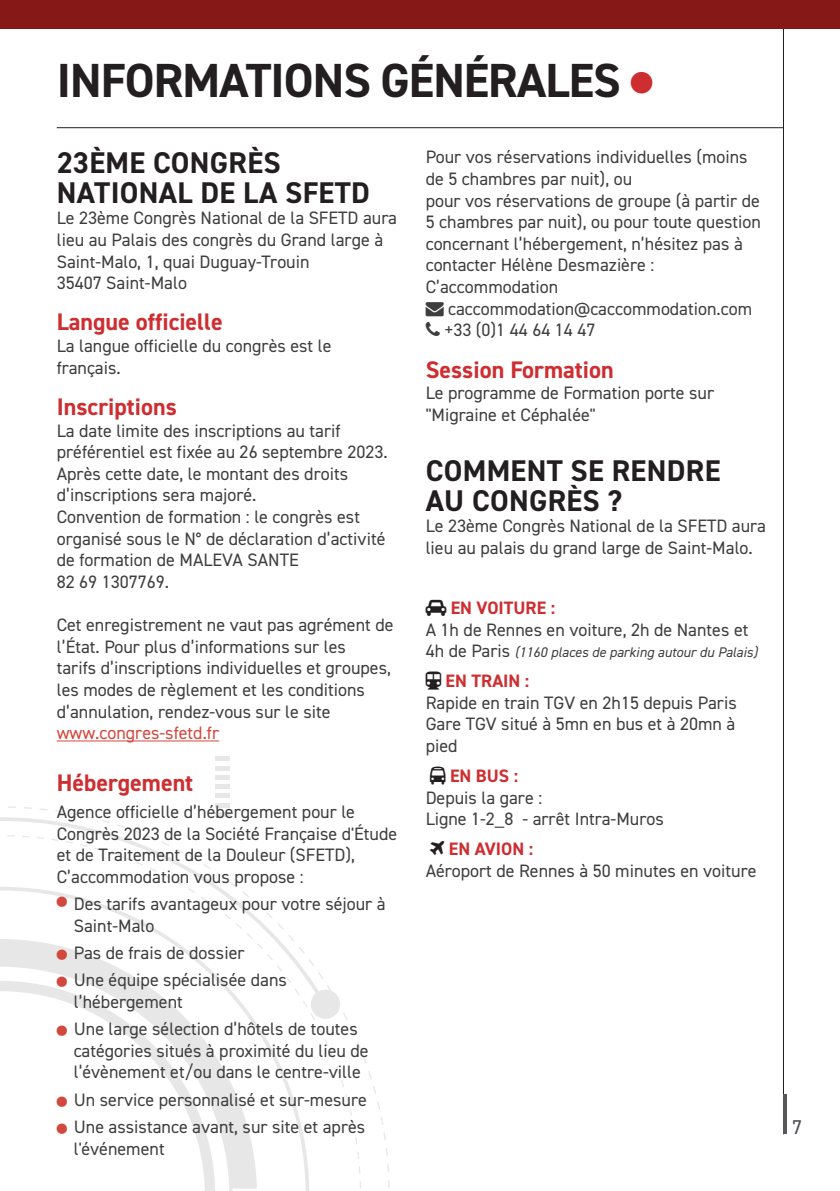
<style>
.page{position:relative;width:840px;height:1191px;background:#fff}
.page>*{position:absolute;margin:0;border:0;box-sizing:border-box;transform-origin:0 0}
.t1{font:700 48px "DIN2014";letter-spacing:-.02em;color:#231f20}
.t2{font:700 30px/30px "DIN2014";letter-spacing:.01em;color:#231f20}
.t3{font:700 24px "DIN2014";color:#ce2e31}
.t4{font:20px "DIN2014";color:#4b4c4d}
.t5{font:18px/21.6px "DIN2014";color:#3e3e3f}
.t6{font:700 18px "DIN2014";color:#ce2e31}
.t7{font:18px "DIN2014";color:#d3483d}
.t8{font:italic 14px "DIN2014";color:#3e3e3f}
.s1{color:#ce2e31}
.s2{font-style:normal;font-size:18px}
</style>
<div class="page">
<hr style="left:782px;top:0;width:1px;height:1134px;background:#231f20">
<svg style="left:782px;top:1094px;width:4px;height:40px"></svg>
<div style="left:0;top:0;width:839px;height:28px;background:#871818"></div>
<svg style="left:0;top:806px;width:389px;height:385px"></svg>
<div style="left:311px;top:989px;width:29px;height:29px;background:#e7e7e7;border-radius:50%"></div>
<hr style="left:216px;top:812px;width:14px;height:4px;background:#e7e7e7">
<hr style="left:216px;top:803px;width:14px;height:4px;background:#e7e7e7">
<hr style="left:216px;top:794px;width:14px;height:4px;background:#e7e7e7">
<hr style="left:216px;top:784px;width:14px;height:4px;background:#e7e7e7">
<hr style="left:216px;top:775px;width:14px;height:4px;background:#e7e7e7">
<hr style="left:216px;top:766px;width:14px;height:4px;background:#e7e7e7">
<div style="left:216px;top:756px;width:14px;height:5px;background:#e7e7e7"></div>
<svg style="left:0;top:939px;width:257px;height:249px"></svg>
<hr style="left:57px;top:127px;width:725px;height:1px;background:#231f20">
<hr style="left:57px;top:740px;width:162px;height:1px;background:#d3483d">
<svg style="left:57px;top:896px;width:10px;height:11px"></svg>
<svg style="left:57px;top:949px;width:10px;height:11px"></svg>
<svg style="left:57px;top:976px;width:10px;height:11px"></svg>
<svg style="left:57px;top:1025px;width:10px;height:11px"></svg>
<svg style="left:57px;top:1096px;width:10px;height:10px"></svg>
<svg style="left:57px;top:1123px;width:10px;height:10px"></svg>
<h1 class="t1" style="left:57px;top:48px;width:598px">INFORMATIONS GÉNÉRALES <span class="s1">●</span></h1>
<h2 class="t2" style="left:57px;top:147px;width:314px">23ÈME CONGRÈS<br>NATIONAL DE LA SFETD</h2>
<p class="t5" style="left:57px;top:207px;width:341px">Le 23ème Congrès National de la SFETD aura lieu au Palais des congrès du Grand large à Saint-Malo, 1, quai Duguay-Trouin<br>35407 Saint-Malo</p>
<h3 class="t3" style="left:57px;top:306px;width:167px">Langue officielle</h3>
<p class="t5" style="left:57px;top:335px;width:276px">La langue officielle du congrès est le français.</p>
<h3 class="t3" style="left:57px;top:391px;width:121px">Inscriptions</h3>
<p class="t5" style="left:57px;top:419px;width:332px">La date limite des inscriptions au tarif préférentiel est fixée au 26 septembre 2023.<br>Après cette date, le montant des droits d’inscriptions sera majoré.<br>Convention de formation : le congrès est organisé sous le N° de déclaration d’activité de formation de MALEVA SANTE<br>82 69 1307769.</p>
<p class="t5" style="left:57px;top:614px;width:338px">Cet enregistrement ne vaut pas agrément de l’État. Pour plus d’informations sur les<br>tarifs d’inscriptions individuelles et groupes, les modes de règlement et les conditions d’annulation, rendez-vous sur le site</p>
<p class="t7" style="left:57px;top:721px;width:164px">www.congres-sfetd.fr</p>
<h3 class="t3" style="left:57px;top:766px;width:138px">Hébergement</h3>
<p class="t5" style="left:57px;top:800px;width:342px">Agence officielle d’hébergement pour le Congrès 2023 de la Société Française d'Étude et de Traitement de la Douleur (SFETD), C’accommodation vous propose :</p>
<p class="t5" style="left:74px;top:892px;width:313px">Des tarifs avantageux pour votre séjour à<br>Saint-Malo</p>
<p class="t5" style="left:74px;top:939px;width:214px;line-height:27.2px">Pas de frais de dossier<br>Une équipe spécialisée dans</p>
<p class="t5" style="left:74px;top:987px;width:285px;line-height:27.2px">l’hébergement<br>Une large sélection d’hôtels de toutes</p>
<p class="t5" style="left:74px;top:1039px;width:296px">catégories situés à proximité du lieu de l’évènement et/ou dans le centre-ville</p>
<p class="t5" style="left:74px;top:1085px;width:294px;line-height:27.2px">Un service personnalisé et sur-mesure<br>Une assistance avant, sur site et après</p>
<p class="t5" style="left:74px;top:1137px;width:92px">l'événement</p>
<p class="t5" style="left:425px;top:146px;width:336px">Pour vos réservations individuelles (moins de 5 chambres par nuit), ou<br>pour vos réservations de groupe (à partir de 5 chambres par nuit), ou pour toute question concernant l’hébergement, n’hésitez pas à contacter Hélène Desmazière :<br>C’accommodation</p>
<p class="t5" style="left:444px;top:297px;width:309px;text-indent:-19px">→ caccommodation@caccommodation.com +33 (0)1 44 64 14 47</p>
<h3 class="t3" style="left:425px;top:353px;width:189px">Session Formation</h3>
<p class="t5" style="left:425px;top:382px;width:290px">Le programme de Formation porte sur "Migraine et Céphalée"</p>
<h2 class="t2" style="left:425px;top:455px;width:296px">COMMENT SE RENDRE<br>AU CONGRÈS ?</h2>
<p class="t5" style="left:425px;top:515px;width:341px">Le 23ème Congrès National de la SFETD aura lieu au palais du grand large de Saint-Malo.</p>
<p class="t6" style="left:450px;top:596px;width:106px">EN VOITURE :</p>
<p class="t5" style="left:425px;top:618px;width:324px">A 1h de Rennes en voiture, 2h de Nantes et</p>
<p class="t8" style="left:425px;top:643px;width:333px"><span class="s2">4h de Paris</span> (1160 places de parking autour du Palais)</p>
<p class="t6" style="left:445px;top:669px;width:85px">EN TRAIN :</p>
<p class="t5" style="left:425px;top:691px;width:312px;text-align:justify">Rapide en train TGV en 2h15 depuis Paris Gare TGV situé à 5mn en bus et à 20mn à pied</p>
<p class="t6" style="left:450px;top:764px;width:69px">EN BUS :</p>
<p class="t5" style="left:425px;top:786px;width:239px">Depuis la gare :<br>Ligne 1-2_8 - arrêt Intra-Muros</p>
<p class="t6" style="left:448px;top:837px;width:86px">EN AVION :</p>
<p class="t5" style="left:425px;top:859px;width:332px">Aéroport de Rennes à 50 minutes en voiture</p>
<p class="t4" style="left:791px;top:1114px;width:11px">7</p>
</div>
